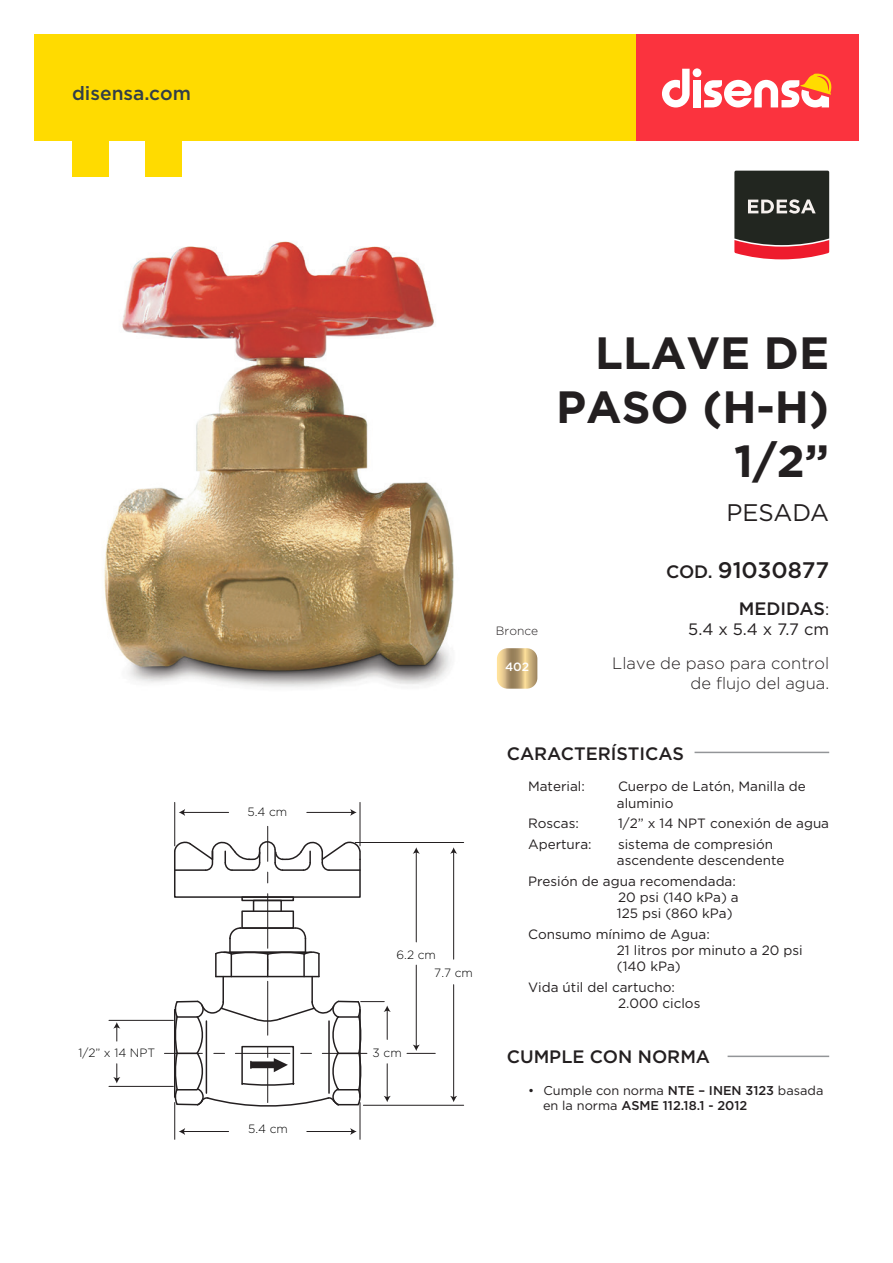
<style>
.page{position:relative;width:893px;height:1263px;background:#fff}
.page>*{position:absolute;margin:0;border:0;box-sizing:border-box;transform-origin:0 0}
.t1{font:700 45px/54px "Gotham";color:#231f20;text-align:right}
.t2{font:24px "Gotham";color:#231f20}
.t3{font:500 22.5px "Gotham";color:#231f20}
.t4{font:500 19.2px "Gotham";color:#313e48}
.t5{font:500 18px "Gotham";color:#231f20}
.t6{font:300 16.5px/19.8px "Gotham";color:#231f20;text-align:right}
.t7{font:16.5px "Gotham";color:#231f20}
.t8{font:13.5px/16.2px "Gotham";color:#231f20}
.t9{font:12.75px/15.3px "Gotham";color:#231f20}
.t10{font:300 12px "Gotham";color:#000001}
.t11{font:300 12px "Gotham";color:#231f20}
.t12{font:500 12px "Gotham";color:#fff}
.s1{font-size:18px}
.s2{font-weight:400;font-size:16.5px}
.s3{font-weight:500}
</style>
<div class="page">
<hr style="left:728px;top:1055px;width:101px;height:2px;background:#939598">
<hr style="left:694px;top:752px;width:135px;height:1px;background:#939598">
<img style="left:104px;top:241px;width:350px;height:447px">
<hr style="left:164px;top:1053px;width:38px;height:1px;background:#231f20">
<hr style="left:267px;top:826px;width:1px;height:35px;background:#231f20">
<hr style="left:267px;top:894px;width:1px;height:54px;background:#231f20">
<hr style="left:267px;top:981px;width:1px;height:54px;background:#231f20">
<hr style="left:222px;top:976px;width:2px;height:26px;background:#231f20">
<hr style="left:311px;top:976px;width:2px;height:26px;background:#231f20">
<hr style="left:174px;top:1009px;width:1px;height:88px;background:#231f20">
<div style="left:241px;top:910px;width:53px;height:19px;border:2px solid #231f20"></div>
<svg style="left:215px;top:926px;width:105px;height:50px"></svg>
<hr style="left:216px;top:976px;width:103px;height:1px;background:#231f20">
<div style="left:253px;top:900px;width:29px;height:12px;border:2px solid #231f20"></div>
<div style="left:241px;top:896px;width:53px;height:5px;border:2px solid #231f20"></div>
<svg style="left:174px;top:840px;width:187px;height:58px"></svg>
<hr style="left:109px;top:1086px;width:64px;height:1px;background:#231f20">
<hr style="left:109px;top:1020px;width:64px;height:1px;background:#231f20">
<svg style="left:113px;top:1064px;width:7px;height:19px"></svg>
<svg style="left:113px;top:1022px;width:7px;height:19px"></svg>
<hr style="left:363px;top:1105px;width:101px;height:1px;background:#231f20">
<hr style="left:355px;top:842px;width:109px;height:1px;background:#231f20">
<hr style="left:453px;top:985px;width:1px;height:113px;background:#231f20">
<svg style="left:450px;top:1096px;width:7px;height:6px"></svg>
<hr style="left:453px;top:852px;width:1px;height:107px;background:#231f20">
<svg style="left:450px;top:847px;width:7px;height:7px"></svg>
<hr style="left:416px;top:965px;width:1px;height:81px;background:#231f20">
<svg style="left:407px;top:1044px;width:28px;height:10px"></svg>
<hr style="left:416px;top:852px;width:1px;height:90px;background:#231f20">
<svg style="left:413px;top:847px;width:7px;height:7px"></svg>
<svg style="left:175px;top:999px;width:216px;height:109px"></svg>
<hr style="left:174px;top:802px;width:1px;height:44px;background:#231f20">
<hr style="left:360px;top:802px;width:1px;height:44px;background:#231f20">
<hr style="left:183px;top:812px;width:46px;height:1px;background:#231f20">
<svg style="left:179px;top:809px;width:6px;height:7px"></svg>
<hr style="left:307px;top:812px;width:45px;height:1px;background:#231f20">
<svg style="left:350px;top:809px;width:7px;height:7px"></svg>
<hr style="left:174px;top:1102px;width:1px;height:37px;background:#231f20">
<hr style="left:360px;top:1102px;width:1px;height:37px;background:#231f20">
<hr style="left:183px;top:1131px;width:46px;height:1px;background:#231f20">
<svg style="left:179px;top:1128px;width:6px;height:7px"></svg>
<hr style="left:307px;top:1131px;width:45px;height:1px;background:#231f20">
<svg style="left:350px;top:1128px;width:7px;height:7px"></svg>
<div style="left:635px;top:34px;width:224px;height:106px;background:#fb333e"></div>
<div style="left:34px;top:34px;width:601px;height:106px;background:#ffdb00"></div>
<svg style="left:662px;top:69px;width:28px;height:38px"></svg>
<div style="left:693px;top:80px;width:8px;height:27px;background:#fff"></div>
<div style="left:693px;top:68px;width:8px;height:9px;background:#fff;border-radius:50%"></div>
<svg style="left:704px;top:73px;width:128px;height:34px"></svg>
<div style="left:72px;top:140px;width:37px;height:37px;background:#ffdb00"></div>
<div style="left:145px;top:140px;width:36px;height:37px;background:#ffdb00"></div>
<svg style="left:734px;top:171px;width:95px;height:88px;background:#553937"></svg>
<svg style="left:497px;top:648px;width:40px;height:41px;background:#c9b182"></svg>
<h3 class="t4" style="left:72px;top:81px;width:120px">disensa.com</h3>
<p class="t10" style="left:78px;top:1045px;width:78px">1/2” x 14 NPT</p>
<p class="t10" style="left:247px;top:804px;width:41px">5.4 cm</p>
<p class="t10" style="left:248px;top:1121px;width:41px">5.4 cm</p>
<p class="t10" style="left:397px;top:947px;width:41px">6.2 cm</p>
<p class="t10" style="left:373px;top:1045px;width:31px">3 cm</p>
<p class="t10" style="left:434px;top:965px;width:40px">7.7 cm</p>
<p class="t11" style="left:496px;top:623px;width:44px">Bronce</p>
<p class="t12" style="left:505px;top:659px;width:26px">402</p>
<h1 class="t1" style="left:556px;top:325px;width:274px">LLAVE DE<br>PASO (H-H)<br>1/2”</h1>
<h2 class="t2" style="left:726px;top:497px;width:104px">PESADA</h2>
<h3 class="t3" style="left:666px;top:555px;width:165px"><span class="s1">COD.</span> 91030877</h3>
<h3 class="t5" style="left:739px;top:597px;width:92px">MEDIDAS<span class="s2">:</span></h3>
<p class="t7" style="left:688px;top:618px;width:142px">5.4 x 5.4 x 7.7 cm</p>
<p class="t6" style="left:612px;top:653px;width:218px">Llave de paso para control de flujo del agua.</p>
<h3 class="t5" style="left:507px;top:742px;width:179px">CARACTERÍSTICAS</h3>
<p class="t8" style="left:528px;top:778px;width:58px">Material:</p>
<p class="t8" style="left:617px;top:778px;width:190px">Cuerpo de Latón, Manilla de aluminio</p>
<p class="t8" style="left:528px;top:815px;width:52px">Roscas:</p>
<p class="t8" style="left:618px;top:815px;width:213px">1/2” x 14 NPT conexión de agua</p>
<p class="t8" style="left:528px;top:836px;width:65px">Apertura:</p>
<p class="t8" style="left:617px;top:836px;width:169px">sistema de compresión ascendente descendente</p>
<p class="t8" style="left:617px;top:873px;width:123px;text-indent:-89px">Presión de agua recomendada:<br>20 psi (140 kPa) a<br>125 psi (860 kPa)</p>
<p class="t8" style="left:617px;top:926px;width:187px;text-indent:-89px">Consumo mínimo de Agua:<br>21 litros por minuto a 20 psi (140 kPa)</p>
<p class="t8" style="left:618px;top:979px;width:84px;text-indent:-90px">Vida útil del cartucho:<br>2.000 ciclos</p>
<h3 class="t5" style="left:507px;top:1045px;width:205px">CUMPLE CON NORMA</h3>
<p class="t9" style="left:543px;top:1082px;width:282px;text-indent:-15px">• Cumple con norma <span class="s3">NTE – INEN 3123</span> basada en la norma <span class="s3">ASME 112.18.1 - 2012</span></p>
</div>
